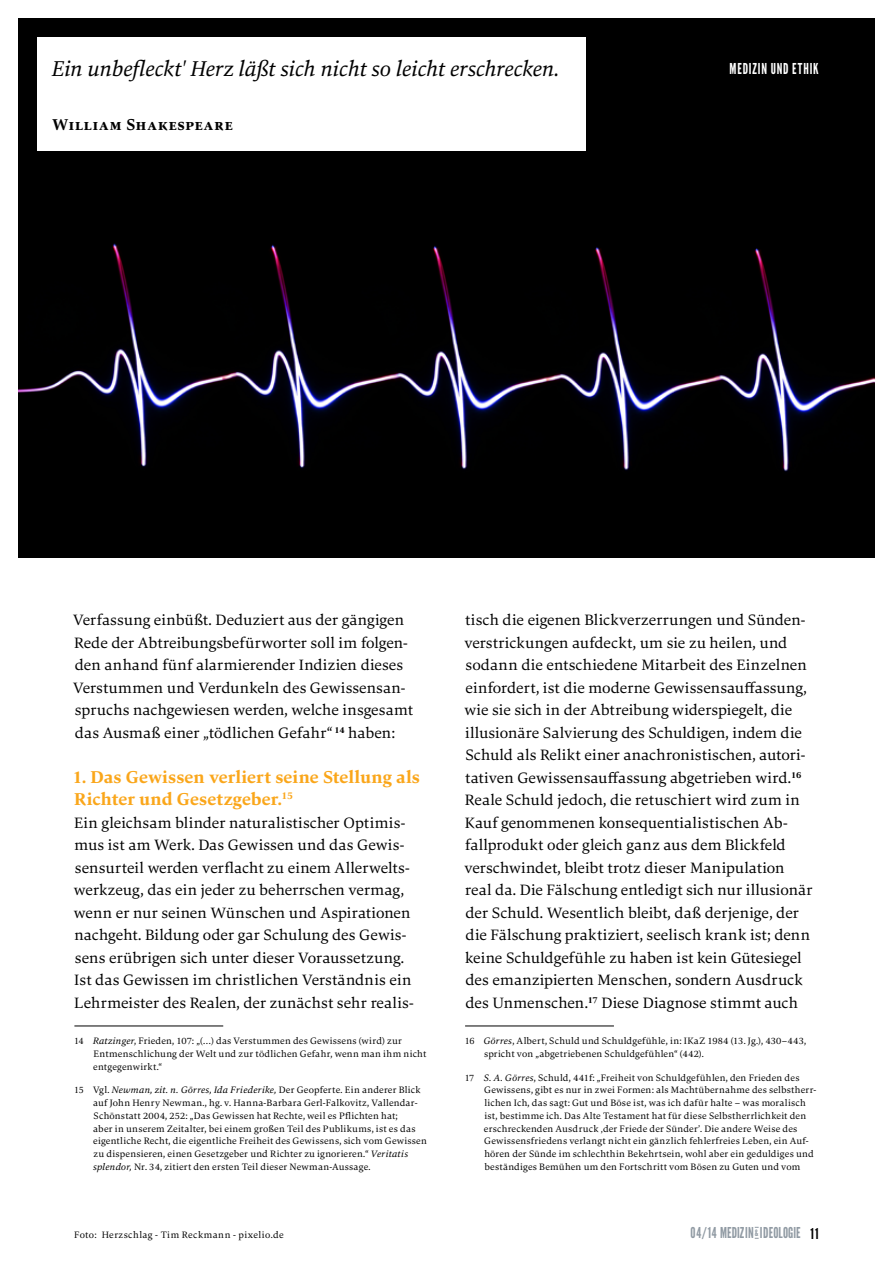
<style>
.page{position:relative;width:893px;height:1263px;background:#fff}
.page>*{position:absolute;margin:0;border:0;box-sizing:border-box;transform-origin:0 0}
.t1{font:italic 22.5px "Carat";letter-spacing:-.005em;color:#000;scale:.96 1}
.t2{font:700 18px/22.5px "Carat";letter-spacing:.005em;color:#faa61a}
.t3{font:700 16.5px "Carat";letter-spacing:.065em;color:#000;scale:.96 1}
.t4{font:15.75px/22.5px "Carat";color:#000}
.t5{font:15px "League Gothic";letter-spacing:.01em;color:#909aa3;scale:.96 1}
.t6{font:15px "League Gothic";letter-spacing:.055em;color:#fff;scale:.96 1}
.t7{font:9.75px/12.8px "Carat";letter-spacing:.02em;color:#000;scale:.96 1}
.t8{font:9.75px "Carat";letter-spacing:.02em;color:#000}
.s1{font-style:italic}
.s2{font-size:14.85px;color:#000}
</style>
<div class="page">
<div style="left:19px;top:19px;width:855px;height:539px;background:#000"></div>
<hr style="left:74px;top:1026px;width:149px;height:1px;background:#000">
<hr style="left:465px;top:1026px;width:149px;height:1px;background:#000">
<div style="left:37px;top:37px;width:549px;height:114px;background:#fff"></div>
<h1 class="t1" style="left:52px;top:54px;width:530px">Ein unbefleckt' Herz läßt sich nicht so leicht erschrecken.</h1>
<p class="t3" style="left:52px;top:114px;width:190px">William Shakespeare</p>
<p class="t6" style="left:730px;top:60px;width:94px">MEDIZIN UND ETHIK</p>
<p class="t4" style="left:73px;top:609px;width:341px">Verfassung einbüßt. Deduziert aus der gängigen Rede der Abtreibungsbefürworter soll im folgen&shy;den anhand fünf alarmierender Indizien dieses Verstummen und Verdunkeln des Gewissensan&shy;spruchs nachgewiesen werden, welche insgesamt das Ausmaß einer „tödlichen Gefahr“ <sup>14</sup> haben:</p>
<p class="t2" style="left:72px;top:765px;width:349px">1. Das Gewissen verliert seine Stellung als<br>Richter und Gesetzgeber.<sup>15</sup></p>
<p class="t4" style="left:74px;top:811px;width:341px">Ein gleichsam blinder naturalistischer Optimis&shy;mus ist am Werk. Das Gewissen und das Gewis&shy;sensurteil werden verflacht zu einem Allerwelts&shy;werkzeug, das ein jeder zu beherrschen vermag, wenn er nur seinen Wünschen und Aspirationen nachgeht. Bildung oder gar Schulung des Gewis&shy;sens erübrigen sich unter dieser Voraussetzung.<br>Ist das Gewissen im christlichen Verständnis ein Lehrmeister des Realen, der zunächst sehr realis-</p>
<p class="t7" style="left:93px;top:1035px;width:348px;text-indent:-19px">14 <span class="s1">Ratzinger</span>, Frieden, 107: „(…) das Verstummen des Gewissens (wird) zur<br>Entmenschlichung der Welt und zur tödlichen Gefahr, wenn man ihm nicht entgegenwirkt.“</p>
<p class="t7" style="left:93px;top:1084px;width:349px;text-indent:-19px">15 Vgl. <span class="s1">Newman, zit. n. Görres, Ida Friederike,</span> Der Geopferte. Ein anderer Blick auf John Henry Newman., hg. v. Hanna-Barbara Gerl-Falkovitz, Vallendar-Schönstatt 2004, 252: „Das Gewissen hat Rechte, weil es Pflichten hat;<br>aber in unserem Zeitalter, bei einem großen Teil des Publikums, ist es das eigentliche Recht, die eigentliche Freiheit des Gewissens, sich vom Gewissen zu dispensieren, einen Gesetzgeber und Richter zu ignorieren.“ <span class="s1">Veritatis splendor,</span> Nr. 34, zitiert den ersten Teil dieser Newman-Aussage.</p>
<p class="t8" style="left:74px;top:1228px;width:211px">Foto: Herzschlag - Tim Reckmann - pixelio.de</p>
<p class="t4" style="left:464px;top:609px;width:350px">tisch die eigenen Blickverzerrungen und Sünden&shy;verstrickungen aufdeckt, um sie zu heilen, und sodann die entschiedene Mitarbeit des Einzelnen einfordert, ist die moderne Gewissensauffassung, wie sie sich in der Abtreibung widerspiegelt, die illusionäre Salvierung des Schuldigen, indem die Schuld als Relikt einer anachronistischen, autori&shy;tativen Gewissensauffassung abgetrieben wird.<sup>16<br></sup>Reale Schuld jedoch, die retuschiert wird zum in Kauf genommenen konsequentialistischen Ab&shy;fallprodukt oder gleich ganz aus dem Blickfeld verschwindet, bleibt trotz dieser Manipulation real da. Die Fälschung entledigt sich nur illusionär der Schuld. Wesentlich bleibt, daß derjenige, der die Fälschung praktiziert, seelisch krank ist; denn keine Schuldgefühle zu haben ist kein Gütesiegel des emanzipierten Menschen, sondern Ausdruck des Unmenschen.<sup>17</sup> Diese Diagnose stimmt auch</p>
<p class="t7" style="left:484px;top:1035px;width:337px;text-indent:-19px">16 <span class="s1">Görres</span>, Albert, Schuld und Schuldgefühle, in: IKaZ 1984 (13. Jg.), 430–443, spricht von „abgetriebenen Schuldgefühlen“ (442).</p>
<p class="t7" style="left:484px;top:1071px;width:348px;text-indent:-19px">17 <span class="s1">S. A. Görres</span>, Schuld, 441f: „Freiheit von Schuldgefühlen, den Frieden des Gewissens, gibt es nur in zwei Formen: als Machtübernahme des selbstherr&shy;lichen Ich, das sagt: Gut und Böse ist, was ich dafür halte – was moralisch ist, bestimme ich. Das Alte Testament hat für diese Selbstherrlichkeit den erschreckenden Ausdruck ‚der Friede der Sünder’. Die andere Weise des Gewissensfriedens verlangt nicht ein gänzlich fehlerfreies Leben, ein Auf&shy;hören der Sünde im schlechthin Bekehrtsein, wohl aber ein geduldiges und beständiges Bemühen um den Fortschritt vom Bösen zu Guten und vom</p>
<p class="t5" style="left:690px;top:1224px;width:135px">04/14 MEDIZIN<sup>&amp;</sup> I DEOLOGIE <span class="s2">11</span></p>
</div>
